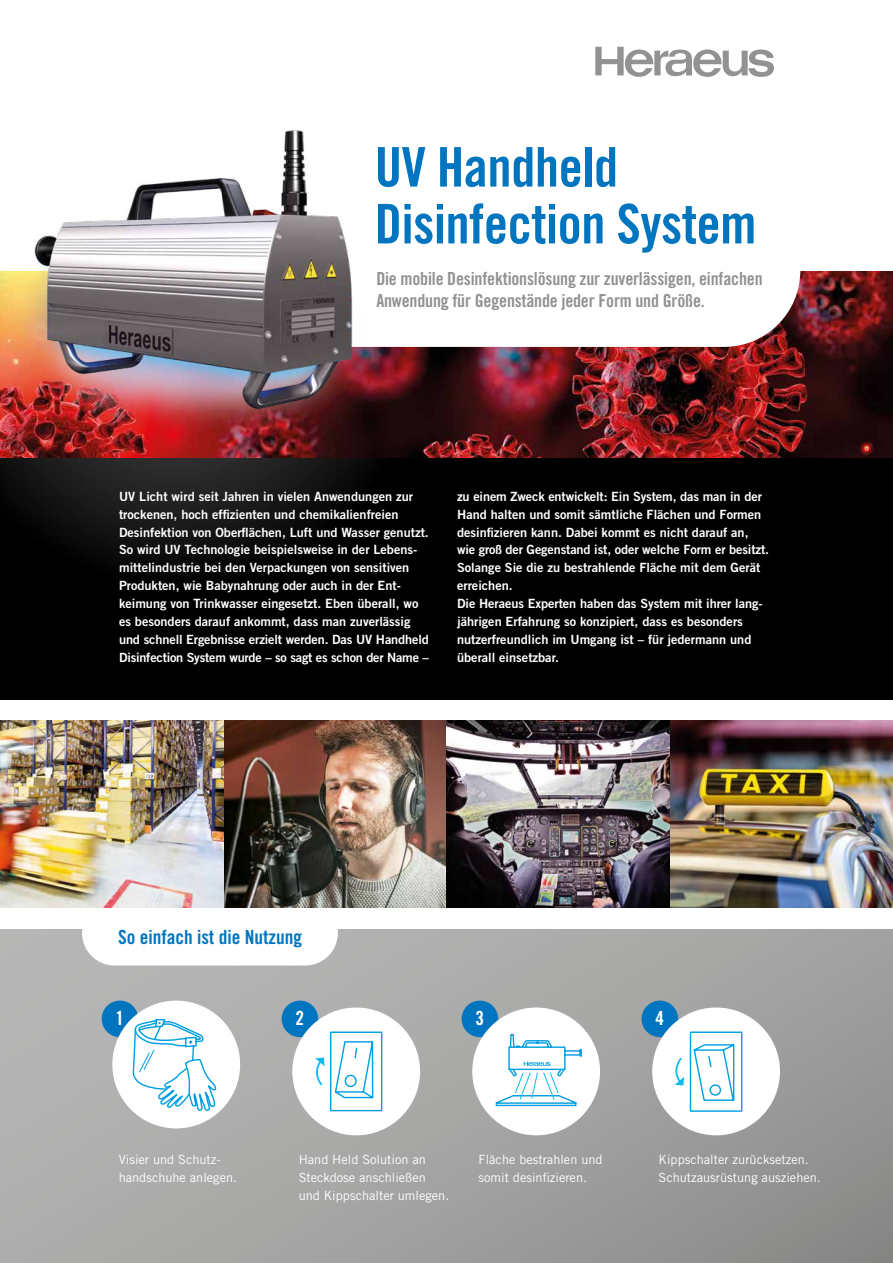
<style>
.page{position:relative;width:893px;height:1263px;background:#fff}
.page>*{position:absolute;margin:0;border:0;box-sizing:border-box;transform-origin:0 0}
.t1{font:54.6px/56.8px "Trade Gothic LT Bold Cond Twenty";letter-spacing:-.01em;color:#0075bf}
.t2{font:19.5px "Trade Gothic LT Bold Cond Twenty";color:#0075bf}
.t3{font:19.5px "Trade Gothic LT Bold Cond Twenty";color:#fff}
.t4{font:18px/22.5px "Trade Gothic LT Bold Cond Twenty";letter-spacing:-.01em;color:#929292}
.t5{font:12.75px/17.9px "Trade Gothic LT Bold Two";color:#fff}
.t6{font:12.75px/17.9px "Trade Gothic LT";color:#fff}
</style>
<div class="page">
<img style="left:0;top:271px;width:893px;height:187px">
<div style="left:0;top:929px;width:893px;height:334px;background:linear-gradient(to right,#b5b4b4,#969695)"></div>
<div style="left:82px;top:901px;width:256px;height:64px;background:#fff;border-radius:32px"></div>
<svg style="left:595px;top:47px;width:179px;height:30px"></svg>
<div style="left:261px;top:194px;width:539px;height:153px;background:#fff;border-radius:76px"></div>
<div style="left:0;top:458px;width:893px;height:241px;background:#000"></div>
<svg style="left:0;top:458px;width:366px;height:108px"></svg>
<div style="left:102px;top:1000px;width:36px;height:37px;background:#0075bf;border-radius:50%"></div>
<div style="left:112px;top:1000px;width:128px;height:128px;background:#fff;border-radius:50%"></div>
<svg style="left:132px;top:1018px;width:84px;height:117px"></svg>
<div style="left:282px;top:1000px;width:36px;height:37px;background:#0075bf;border-radius:50%"></div>
<div style="left:292px;top:1007px;width:128px;height:128px;background:#fff;border-radius:50%"></div>
<svg style="left:315px;top:1031px;width:68px;height:81px"></svg>
<div style="left:642px;top:1000px;width:36px;height:37px;background:#0075bf;border-radius:50%"></div>
<div style="left:652px;top:1007px;width:128px;height:128px;background:#fff;border-radius:50%"></div>
<svg style="left:674px;top:1031px;width:69px;height:81px"></svg>
<div style="left:462px;top:1000px;width:36px;height:37px;background:#0075bf;border-radius:50%"></div>
<div style="left:472px;top:1007px;width:128px;height:128px;background:#fff;border-radius:50%"></div>
<div style="left:496px;top:1102px;width:80px;height:4px;border:1px solid #009fe3"></div>
<svg style="left:495px;top:1033px;width:87px;height:71px"></svg>
<img style="left:0;top:130px;width:418px;height:323px">
<img style="left:0;top:721px;width:893px;height:187px">
<h1 class="t1" style="left:375px;top:138px;width:383px">UV Handheld<br>Disinfection System</h1>
<h3 class="t4" style="left:376px;top:267px;width:388px">Die mobile Desinfektionslösung zur zuverlässigen, einfachen<br>Anwendung für Gegenstände jeder Form und Größe.</h3>
<p class="t5" style="left:119px;top:487px;width:311px">UV Licht wird seit Jahren in vielen Anwendungen zur trockenen, hoch effizienten und chemikalienfreien Desinfektion von Oberflächen, Luft und Wasser genutzt.<br>So wird UV Technologie beispielsweise in der Lebens&shy;mittelindustrie bei den Verpackungen von sensitiven Produkten, wie Babynahrung oder auch in der Ent&shy;keimung von Trinkwasser eingesetzt. Eben überall, wo es besonders darauf ankommt, dass man zuverlässig und schnell Ergebnisse erzielt werden. Das UV Handheld Disinfection System wurde – so sagt es schon der Name –</p>
<p class="t5" style="left:457px;top:487px;width:313px">zu einem Zweck entwickelt: Ein System, das man in der Hand halten und somit sämtliche Flächen und Formen desinfizieren kann. Dabei kommt es nicht darauf an, wie groß der Gegenstand ist, oder welche Form er besitzt.<br>Solange Sie die zu bestrahlende Fläche mit dem Gerät erreichen.<br>Die Heraeus Experten haben das System mit ihrer lang&shy;jährigen Erfahrung so konzipiert, dass es besonders nutzerfreundlich im Umgang ist – für jedermann und überall einsetzbar.</p>
<h2 class="t2" style="left:118px;top:925px;width:186px">So einfach ist die Nutzung</h2>
<h2 class="t3" style="left:116px;top:1006px;width:10px">1</h2>
<h2 class="t3" style="left:296px;top:1006px;width:10px">2</h2>
<h2 class="t3" style="left:476px;top:1006px;width:10px">3</h2>
<h2 class="t3" style="left:655px;top:1006px;width:10px">4</h2>
<p class="t6" style="left:299px;top:1151px;width:152px">Hand Held Solution an<br>Steckdose anschließen und Kippschalter umlegen.</p>
<p class="t6" style="left:479px;top:1151px;width:125px">Fläche bestrahlen und somit desinfizieren.</p>
<p class="t6" style="left:119px;top:1151px;width:120px">Visier und Schutz&shy;handschuhe anlegen.</p>
<p class="t6" style="left:659px;top:1151px;width:164px">Kippschalter zurücksetzen.<br>Schutzausrüstung ausziehen.</p>
</div>
